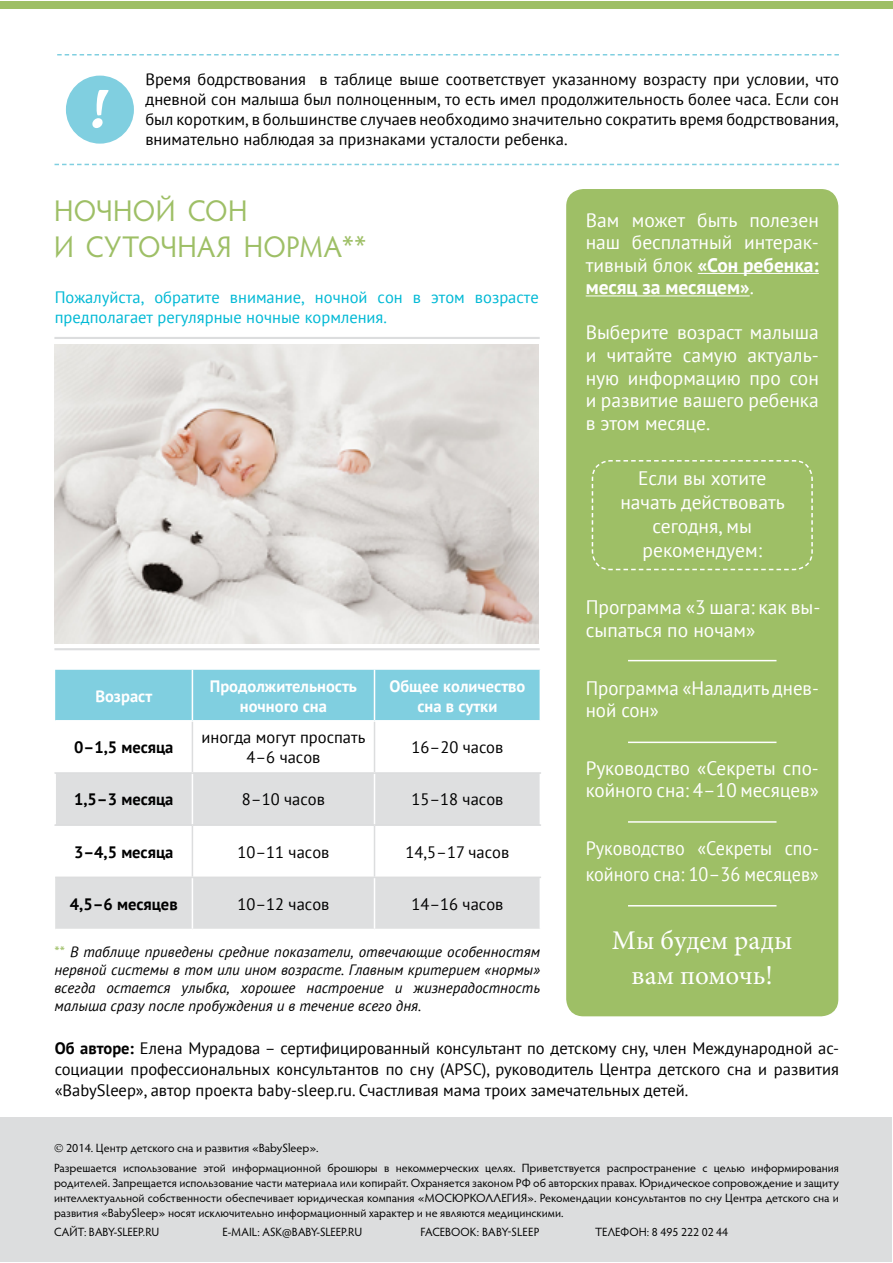
<style>
.page{position:relative;width:893px;height:1263px;background:#fff}
.page>*{position:absolute;margin:0;border:0;box-sizing:border-box;transform-origin:0 0}
.t1{font:30px/36px "Hypatia Sans Pro";letter-spacing:.01em;color:#9ebf66;scale:.94 1}
.t2{font:27px/34.5px "Minion Pro";color:#fff;text-align:center}
.t3{font:19.5px/22.5px "PT Sans";color:#fff}
.t4{font:19.5px/25.5px "PT Sans";color:#fff;scale:.93 1}
.t5{font:16.5px/19.8px "PT Sans";color:#000;text-align:justify}
.t6{font:16.5px/19.8px "PT Sans";color:#00b9d5}
.t7{font:700 16.5px/19.8px "PT Sans";color:#fff;text-align:center}
.t8{font:700 16.5px "PT Sans";color:#000}
.t9{font:italic 15px/18px "PT Sans";color:#000;text-align:justify}
.t10{font:12px/15px "Hypatia Sans Pro";color:#000}
.s1{font-style:normal;color:#9ebf66}
.s2{font-weight:700}
</style>
<div class="page">
<div style="left:566px;top:189px;width:272px;height:827px;background:#9ebf66;border-radius:17px"></div>
<div style="left:1px;top:1px;width:892px;height:7px;background:#9ebf66"></div>
<div style="left:55px;top:670px;width:485px;height:50px;background:#80cfe0"></div>
<svg style="left:55px;top:774px;width:485px;height:155px;fill:#dedfe0"></svg>
<hr style="left:54px;top:774px;width:2px;height:50px;background:#fff">
<hr style="left:192px;top:774px;width:1px;height:50px;background:#fff">
<hr style="left:374px;top:774px;width:1px;height:50px;background:#fff">
<hr style="left:192px;top:878px;width:1px;height:51px;background:#fff">
<hr style="left:374px;top:878px;width:1px;height:51px;background:#fff">
<hr style="left:192px;top:721px;width:1px;height:51px;background:#dcddde">
<hr style="left:374px;top:721px;width:1px;height:51px;background:#dcddde">
<hr style="left:54px;top:772px;width:138px;height:2px;background:#dcddde">
<hr style="left:192px;top:772px;width:182px;height:2px;background:#dcddde">
<hr style="left:374px;top:772px;width:167px;height:2px;background:#dcddde">
<hr style="left:54px;top:824px;width:138px;height:2px;background:#dcddde">
<hr style="left:192px;top:824px;width:182px;height:2px;background:#dcddde">
<hr style="left:374px;top:824px;width:167px;height:2px;background:#dcddde">
<hr style="left:192px;top:826px;width:1px;height:50px;background:#dcddde">
<hr style="left:374px;top:826px;width:1px;height:50px;background:#dcddde">
<hr style="left:55px;top:876px;width:137px;height:2px;background:#dcddde">
<hr style="left:192px;top:876px;width:182px;height:2px;background:#dcddde">
<hr style="left:374px;top:876px;width:167px;height:2px;background:#dcddde">
<hr style="left:192px;top:670px;width:1px;height:50px;background:#fff">
<hr style="left:374px;top:670px;width:1px;height:50px;background:#fff">
<div style="left:1px;top:1117px;width:891px;height:145px;background:#dcddde"></div>
<img style="left:54px;top:345px;width:484px;height:298px">
<hr style="left:54px;top:648px;width:486px;height:2px;background:#dcddde">
<hr style="left:54px;top:337px;width:486px;height:2px;background:#dcddde">
<svg style="left:57px;top:54px;width:782px;height:2px"></svg>
<svg style="left:55px;top:164px;width:784px;height:1px"></svg>
<div style="left:66px;top:76px;width:68px;height:68px;background:#80cfe0;border-radius:50%"></div>
<svg style="left:92px;top:90px;width:17px;height:38px"></svg>
<hr style="left:698px;top:273px;width:121px;height:1px;background:#fff">
<hr style="left:586px;top:295px;width:164px;height:1px;background:#fff">
<hr style="left:628px;top:660px;width:148px;height:1px;background:#fff">
<hr style="left:628px;top:742px;width:148px;height:1px;background:#fff">
<hr style="left:628px;top:821px;width:148px;height:2px;background:#fff">
<hr style="left:628px;top:905px;width:148px;height:1px;background:#fff">
<svg style="left:591px;top:460px;width:222px;height:111px"></svg>
<p class="t5" style="left:145px;top:69px;width:695px">Время бодрствования в таблице выше соответствует указанному возрасту при условии, что дневной сон малыша был полноценным, то есть имел продолжительность более часа. Если сон был коротким, в большинстве случаев необходимо значительно сократить время бодрствования, внимательно наблюдая за признаками усталости ребенка.</p>
<h1 class="t1" style="left:54px;top:192px;width:334px">НОЧНОЙ СОН<br>И СУТОЧНАЯ НОРМА**</h1>
<p class="t6" style="left:55px;top:287px;width:486px">Пожалуйста, обратите внимание, ночной сон в этом возрасте предполагает регулярные ночные кормления.</p>
<p class="t7" style="left:95px;top:686px;width:58px">Возраст</p>
<p class="t7" style="left:210px;top:676px;width:149px">Продолжительность ночного сна</p>
<p class="t7" style="left:389px;top:676px;width:138px">Общее количество сна в сутки</p>
<p class="t8" style="left:74px;top:736px;width:101px">0–1,5 месяца</p>
<p class="t5" style="left:201px;top:727px;width:165px;text-align:center">иногда могут проспать<br>4–6 часов</p>
<p class="t5" style="left:412px;top:737px;width:93px">16–20 часов</p>
<p class="t8" style="left:74px;top:789px;width:101px">1,5–3 месяца</p>
<p class="t5" style="left:242px;top:789px;width:85px">8–10 часов</p>
<p class="t5" style="left:411px;top:789px;width:94px">15–18 часов</p>
<p class="t8" style="left:74px;top:841px;width:101px">3–4,5 месяца</p>
<p class="t5" style="left:237px;top:841px;width:94px">10–11 часов</p>
<p class="t5" style="left:405px;top:841px;width:105px">14,5–17 часов</p>
<p class="t8" style="left:70px;top:893px;width:109px">4,5–6 месяцев</p>
<p class="t5" style="left:237px;top:894px;width:94px">10–12 часов</p>
<p class="t5" style="left:411px;top:894px;width:94px">14–16 часов</p>
<p class="t9" style="left:54px;top:942px;width:487px"><span class="s1">**</span> В таблице приведены средние показатели, отвечающие особенностям нервной системы в том или ином возрасте. Главным критерием «нормы» всегда остается улыбка, хорошее настроение и жизнерадостность малыша сразу после пробуждения и в течение всего дня.</p>
<p class="t3" style="left:586px;top:208px;width:235px;text-align:justify">Вам может быть полезен наш бесплатный интерак&shy;тивный блок <span class="s2">«Сон ребенка: месяц за месяцем»</span>.</p>
<p class="t3" style="left:586px;top:321px;width:235px;text-align:justify">Выберите возраст малыша и читайте самую актуаль&shy;ную информацию про сон и развитие вашего ребенка в этом месяце.</p>
<p class="t3" style="left:620px;top:466px;width:166px;line-height:23.7px;text-align:center">Если вы хотите начать действовать сегодня, мы рекомендуем:</p>
<p class="t3" style="left:586px;top:596px;width:234px">Программа «3 шага: как вы&shy;сыпаться по ночам»</p>
<p class="t3" style="left:586px;top:676px;width:235px">Программа «Наладить днев&shy;ной сон»</p>
<p class="t3" style="left:586px;top:756px;width:235px">Руководство «Секреты спо&shy;койного сна: 4–10 месяцев»</p>
<p class="t4" style="left:586px;top:835px;width:252px">Руководство «Секреты спо&shy;койного сна: 10–36 месяцев»</p>
<h2 class="t2" style="left:612px;top:923px;width:182px">Мы будем рады вам помочь!</h2>
<p class="t5" style="left:55px;top:1037px;width:786px;line-height:21px"><span class="s2">Об авторе:</span> Елена Мурадова – сертифицированный консультант по детскому сну, член Международной ас&shy;социации профессиональных консультантов по сну (APSC), руководитель Центра детского сна и развития «BabySleep», автор проекта baby-sleep.ru. Счастливая мама троих замечательных детей.</p>
<p class="t10" style="left:54px;top:1138px;width:786px;line-height:19.2px;text-indent:12px">2014. Центр детского сна и развития «BabySleep».<br>Разрешается использование этой информационной брошюры в некоммерческих целях. Приветствуется распространение с целью информирования</p>
<p class="t10" style="left:54px;top:1175px;width:786px;text-align:justify">родителей. Запрещается использование части материала или копирайт. Охраняется законом РФ об авторских правах. Юридическое сопровождение и защиту интеллектуальной собственности обеспечивает юридическая компания «МОСЮРКОЛЛЕГИЯ». Рекомендации консультантов по сну Центра детского сна и развития «BabySleep» носят исключительно информационный характер и не являются медицинскими.</p>
<p class="t10" style="left:54px;top:1224px;width:107px">САЙТ: BABY-SLEEP.RU</p>
<p class="t10" style="left:223px;top:1224px;width:141px">E-MAIL: ASK@BABY-SLEEP.RU</p>
<p class="t10" style="left:420px;top:1224px;width:103px">FACEBOOK: Baby-Sleep</p>
<p class="t10" style="left:595px;top:1224px;width:135px">ТЕЛЕФОН: 8 495 222 02 44</p>
</div>
